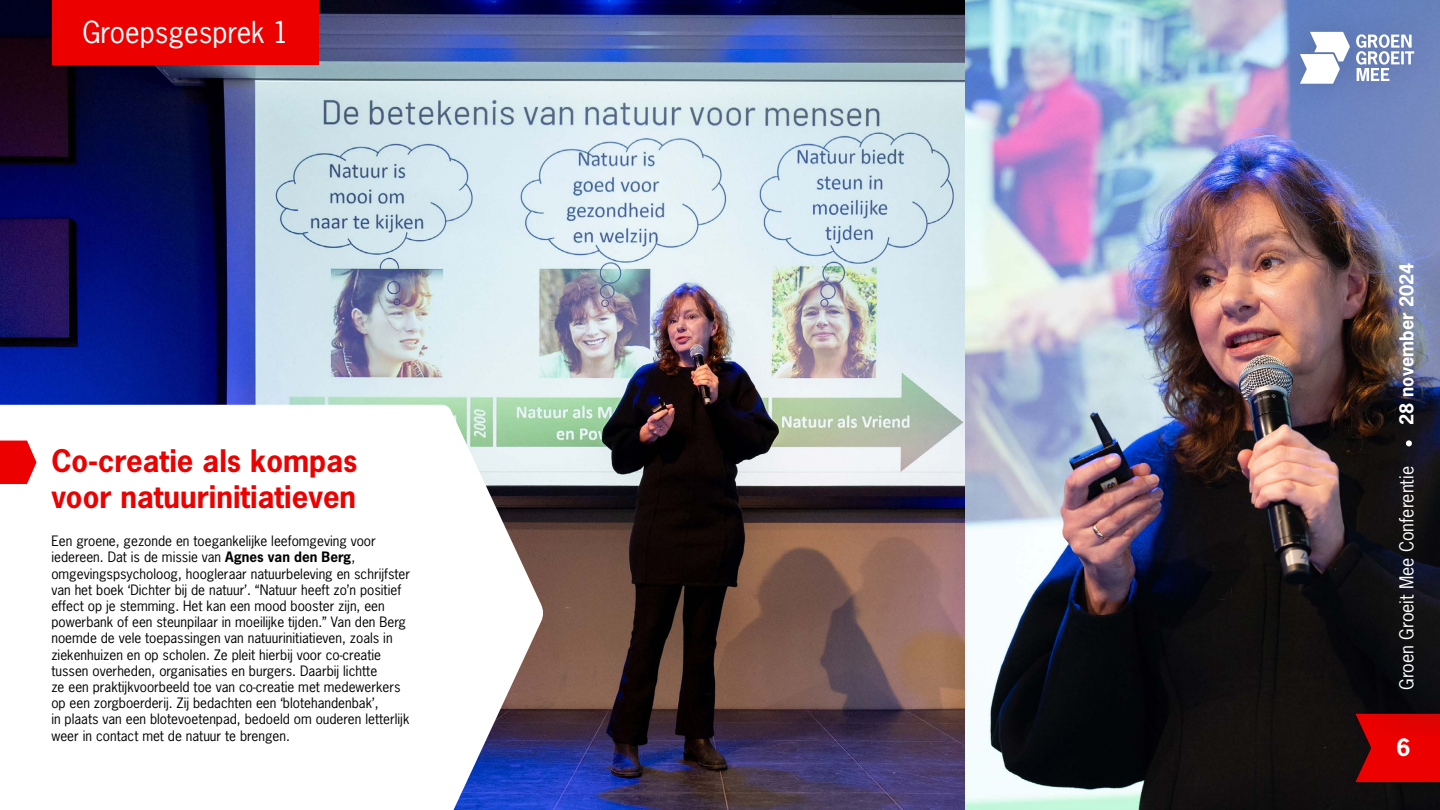
<style>
.page{position:relative;width:1440px;height:810px;background:#fff}
.page>*{position:absolute;margin:0;border:0;box-sizing:border-box;transform-origin:0 0}
.t1{font:700 29.25px/35.1px "News Gothic Std";color:#ec0000}
.t2{font:28.42px "News Gothic Std";color:#fff}
.t3{font:700 22.5px "News Gothic Std";color:#fff}
.t4{font:18px "News Gothic Std";color:#fff}
.t5{font:700 18px "News Gothic Std";color:#fff}
.Bodyteksy-18pt{font:13.5px/16.2px "News Gothic Std";color:#000}
.s1{font-weight:700}
</style>
<div class="page">
<img style="left:0;top:0;width:966px;height:810px">
<img style="left:966px;top:0;width:474px;height:810px">
<svg style="left:0;top:405px;width:544px;height:405px"></svg>
<svg style="left:0;top:441px;width:36px;height:43px;background:#ee1d1d"></svg>
<svg style="left:1355px;top:714px;width:85px;height:68px;background:#ce0202"></svg>
<div style="left:1272px;top:1px;width:168px;height:113px;background:#000;opacity:.15"></div>
<svg style="left:1300px;top:32px;width:50px;height:52px"></svg>
<svg style="left:1356px;top:34px;width:58px;height:47px"></svg>
<img style="left:1367px;top:248px;width:73px;height:488px">
<svg style="left:1406px;top:440px;width:6px;height:6px"></svg>
<div style="left:52px;top:0;width:267px;height:64px;background:#ec0000"></div>
<h2 class="t2" style="left:82px;top:14px;width:208px">Groepsgesprek 1</h2>
<h3 class="t1" style="left:51px;top:443px;width:307px">Co-creatie als kompas voor natuurinitiatieven</h3>
<p class="Bodyteksy-18pt" style="left:51px;top:533px;width:360px">Een groene, gezonde en toegankelijke leefomgeving voor iedereen. Dat is de missie van <span class="s1">Agnes van den Berg</span>, omgevingspsycholoog, hoogleraar natuurbeleving en schrijfster van het boek ‘Dichter bij de natuur’. “Natuur heeft zo’n positief effect op je stemming. Het kan een mood booster zijn, een powerbank of een steunpilaar in moeilijke tijden.” Van den Berg noemde de vele toepassingen van natuurinitiatieven, zoals in ziekenhuizen en op scholen. Ze pleit hierbij voor co-creatie tussen overheden, organisaties en burgers. Daarbij lichtte<br>ze een praktijkvoorbeeld toe van co-creatie met medewerkers op een zorgboerderij. Zij bedachten een ‘blotehandenbak’,<br>in plaats van een blotevoetenpad, bedoeld om ouderen letterlijk weer in contact met de natuur te brengen.</p>
<h3 class="t5" style="left:1395px;top:425px;width:164px;rotate:-90deg">28 november 2024</h3>
<h3 class="t4" style="left:1395px;top:690px;width:225px;rotate:-90deg">Groen Groeit Mee Conferentie</h3>
<h3 class="t3" style="left:1396px;top:732px;width:15px">6</h3>
</div>
